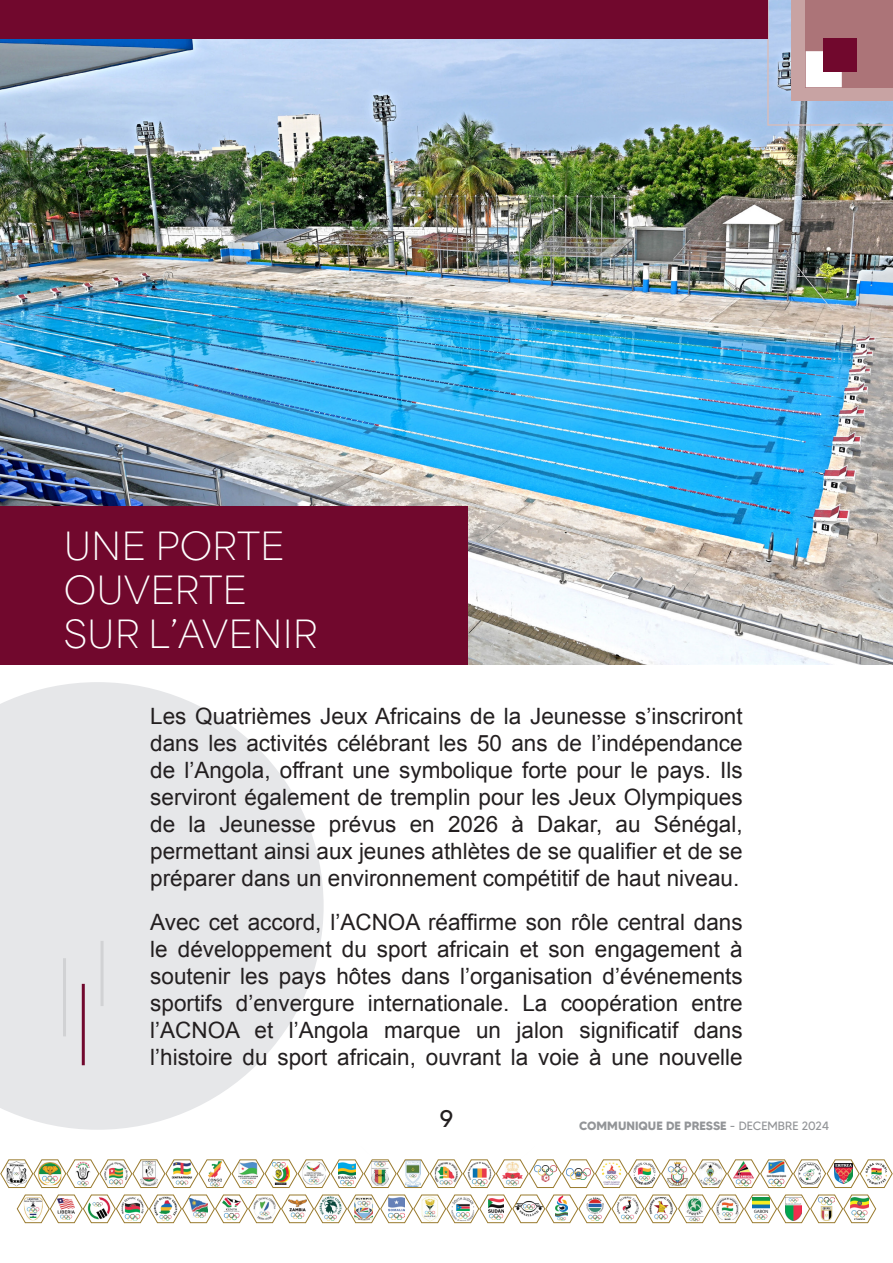
<style>
.page{position:relative;width:893px;height:1263px;background:#fff}
.page>*{position:absolute;margin:0;border:0;box-sizing:border-box;transform-origin:0 0}
.t1{font:100 36.45px/43.8px "Area Normal";color:#fff}
.t2{font:24px "MADETOMMY";color:#231f20}
.t3{font:22.5px/27px "Arial";color:#231f20;text-align:justify}
.t4{font:700 12px "MADETOMMY";color:#939598}
.s1{font-weight:400}
</style>
<div class="page">
<img style="left:0;top:1159px;width:893px;height:29px">
<img style="left:16px;top:1194px;width:860px;height:29px">
<svg style="left:0;top:682px;width:324px;height:448px;background:#e9eaec"></svg>
<img style="left:0;top:38px;width:893px;height:627px">
<div style="left:0;top:506px;width:468px;height:159px;background:#71082d"></div>
<svg style="left:767px;top:0;width:126px;height:126px;background:#a6bdde"></svg>
<div style="left:791px;top:0;width:102px;height:101px;background:#c8a3a3"></div>
<div style="left:806px;top:0;width:87px;height:87px;background:#ac7478"></div>
<div style="left:806px;top:51px;width:36px;height:36px;background:#fff;border:3px solid #fff"></div>
<div style="left:824px;top:38px;width:33px;height:33px;background:#71082d"></div>
<div style="left:0;top:0;width:767px;height:38px;background:#71082d"></div>
<hr style="left:101px;top:941px;width:3px;height:65px;background:#d1d2d4">
<hr style="left:63px;top:958px;width:3px;height:78px;background:#d1d2d4">
<hr style="left:82px;top:984px;width:3px;height:81px;background:#71082d">
<p class="t1" style="left:64px;top:519px;width:256px">UNE PORTE<br>OUVERTE<br>SUR L’AVENIR</p>
<p class="t3" style="left:150px;top:703px;width:594px">Les Quatrièmes Jeux Africains de la Jeunesse s’inscriront dans les activités célébrant les 50 ans de l’indépendance de l’Angola, offrant une symbolique forte pour le pays. Ils serviront également de tremplin pour les Jeux Olympiques de la Jeunesse prévus en 2026 à Dakar, au Sénégal, permettant ainsi aux jeunes athlètes de se qualifier et de se préparer dans un environnement compétitif de haut niveau.</p>
<p class="t3" style="left:150px;top:909px;width:594px">Avec cet accord, l’ACNOA réaffirme son rôle central dans le développement du sport africain et son engagement à soutenir les pays hôtes dans l’organisation d’événements sportifs d’envergure internationale. La coopération entre l’ACNOA et l’Angola marque un jalon significatif dans l’histoire du sport africain, ouvrant la voie à une nouvelle</p>
<p class="t2" style="left:439px;top:1103px;width:15px">9</p>
<p class="t4" style="left:579px;top:1118px;width:251px">COMMUNIQUE DE PRESSE <span class="s1">- DECEMBRE 2024</span></p>
</div>
